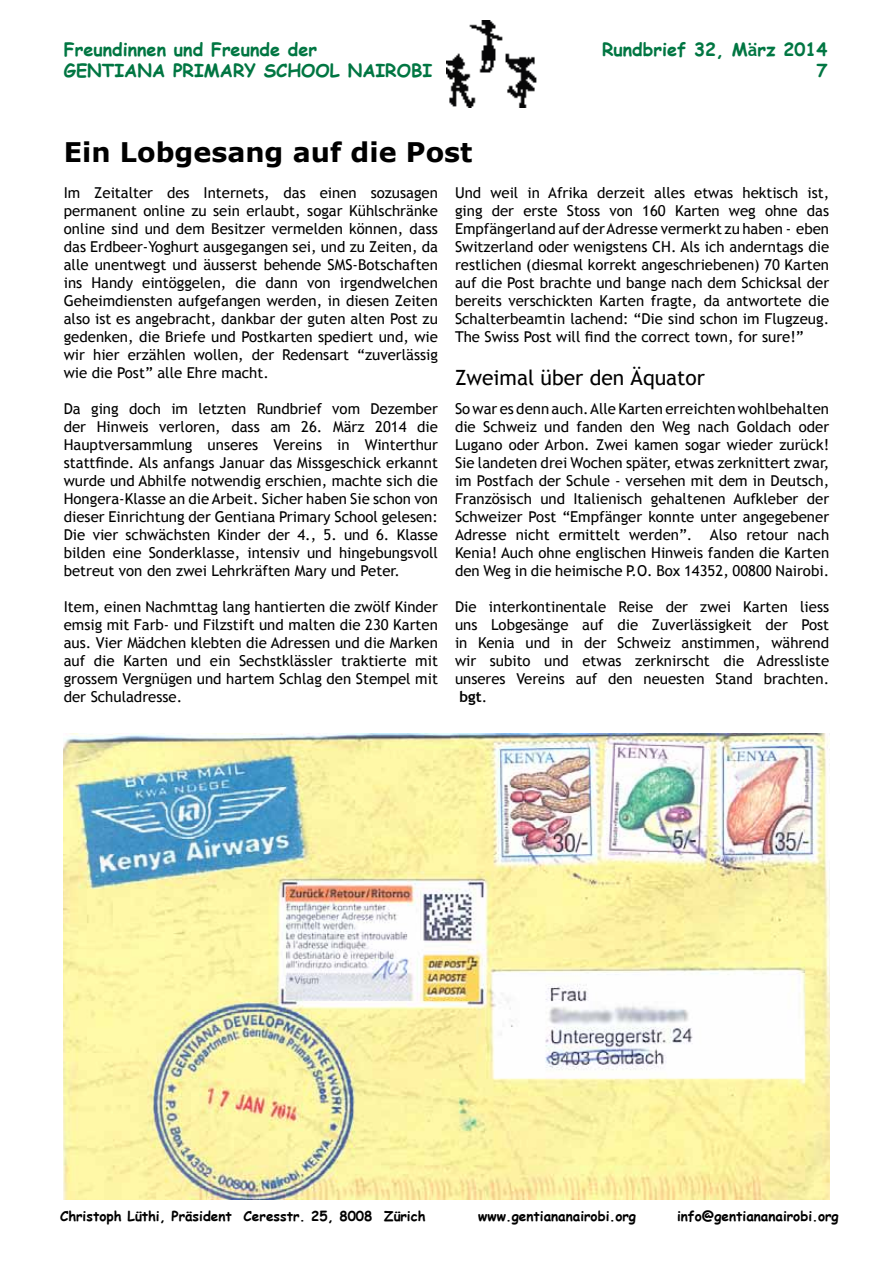
<style>
.page{position:relative;width:893px;height:1263px;background:#fff}
.page>*{position:absolute;margin:0;border:0;box-sizing:border-box;transform-origin:0 0}
.t1{font:700 27px "Verdana";color:#000}
.t2{font:21px "Trebuchet MS";color:#000}
.t3{font:700 18px/21.6px "Comic Sans MS";color:#007642}
.t4{font:15px/18px "Trebuchet MS";color:#000;text-align:justify}
.t5{font:700 15px "Trebuchet MS";color:#000}
.t6{font:700 13.5px "Comic Sans MS";color:#000}
.s1{font-family:"Trebuchet MS"}
.s2{font-weight:400}
</style>
<div class="page">
<img style="left:447px;top:20px;width:90px;height:87px">
<img style="left:64px;top:733px;width:765px;height:466px">
<p class="t3" style="left:64px;top:38px;width:370px">Freundinnen und Freunde der<br>GENTIANA PRIMARY SCHOOL NAIROBI</p>
<p class="t3" style="left:602px;top:38px;width:227px;text-align:right">Rundbrief 32, M<span class="s1">ä</span>rz 2014<br>7</p>
<h1 class="t1" style="left:64px;top:133px;width:410px">Ein Lobgesang auf die Post</h1>
<p class="t4" style="left:455px;top:184px;width:376px">Und weil in Afrika derzeit alles etwas hektisch ist, ging der erste Stoss von 160 Karten weg ohne das Empfängerland auf der Adresse vermerkt zu haben - eben Switzerland oder wenigstens CH. Als ich anderntags die restlichen (diesmal korrekt angeschriebenen) 70 Karten auf die Post brachte und bange nach dem Schicksal der bereits verschickten Karten fragte, da antwortete die Schalterbeamtin lachend: “Die sind schon im Flugzeug.<br>The Swiss Post will find the correct town, for sure!”</p>
<h2 class="t2" style="left:455px;top:365px;width:251px">Zweimal über den Äquator</h2>
<p class="t4" style="left:455px;top:400px;width:376px">So war es denn auch. Alle Karten erreichten wohlbehalten die Schweiz und fanden den Weg nach Goldach oder Lugano oder Arbon. Zwei kamen sogar wieder zurück!<br>Sie landeten drei Wochen später, etwas zerknittert zwar, im Postfach der Schule - versehen mit dem in Deutsch, Französisch und Italienisch gehaltenen Aufkleber der Schweizer Post “Empfänger konnte unter angegebener Adresse nicht ermittelt werden”. Also retour nach Kenia! Auch ohne englischen Hinweis fanden die Karten den Weg in die heimische P.O. Box 14352, 00800 Nairobi.</p>
<p class="t4" style="left:455px;top:598px;width:376px">Die interkontinentale Reise der zwei Karten liess</p>
<p class="t4" style="left:455px;top:616px;width:376px">uns Lobgesänge auf die Zuverlässigkeit der Post</p>
<p class="t4" style="left:455px;top:634px;width:376px">in Kenia und in der Schweiz anstimmen, während</p>
<p class="t4" style="left:455px;top:652px;width:376px">wir subito und etwas zerknirscht die Adressliste</p>
<p class="t4" style="left:455px;top:670px;width:376px">unseres Vereins auf den neuesten Stand brachten.</p>
<p class="t5" style="left:459px;top:687px;width:29px">bgt<span class="s2">.</span></p>
<p class="t4" style="left:64px;top:184px;width:376px">Im Zeitalter des Internets, das einen sozusagen permanent online zu sein erlaubt, sogar Kühlschränke online sind und dem Besitzer vermelden können, dass das Erdbeer-Yoghurt ausgegangen sei, und zu Zeiten, da alle unentwegt und äusserst behende SMS-Botschaften ins Handy eintöggelen, die dann von irgendwelchen Geheimdiensten aufgefangen werden, in diesen Zeiten also ist es angebracht, dankbar der guten alten Post zu gedenken, die Briefe und Postkarten spediert und, wie wir hier erzählen wollen, der Redensart “zuverlässig wie die Post” alle Ehre macht.</p>
<p class="t4" style="left:64px;top:400px;width:376px">Da ging doch im letzten Rundbrief vom Dezember der Hinweis verloren, dass am 26. März 2014 die Hauptversammlung unseres Vereins in Winterthur stattfinde. Als anfangs Januar das Missgeschick erkannt wurde und Abhilfe notwendig erschien, machte sich die Hongera-Klasse an die Arbeit. Sicher haben Sie schon von dieser Einrichtung der Gentiana Primary School gelesen:<br>Die vier schwächsten Kinder der 4., 5. und 6. Klasse bilden eine Sonderklasse, intensiv und hingebungsvoll betreut von den zwei Lehrkräften Mary und Peter.</p>
<p class="t4" style="left:64px;top:598px;width:376px">Item, einen Nachmttag lang hantierten die zwölf Kinder emsig mit Farb- und Filzstift und malten die 230 Karten aus. Vier Mädchen klebten die Adressen und die Marken auf die Karten und ein Sechstklässler traktierte mit grossem Vergnügen und hartem Schlag den Stempel mit der Schuladresse.</p>
<p class="t6" style="left:60px;top:1206px;width:367px">Christoph Lüthi, Präsident Ceresstr. 25, 8008 Zürich</p>
<p class="t6" style="left:478px;top:1206px;width:159px">www.gentiananairobi.org</p>
<p class="t6" style="left:677px;top:1206px;width:163px">info@gentiananairobi.org</p>
</div>
